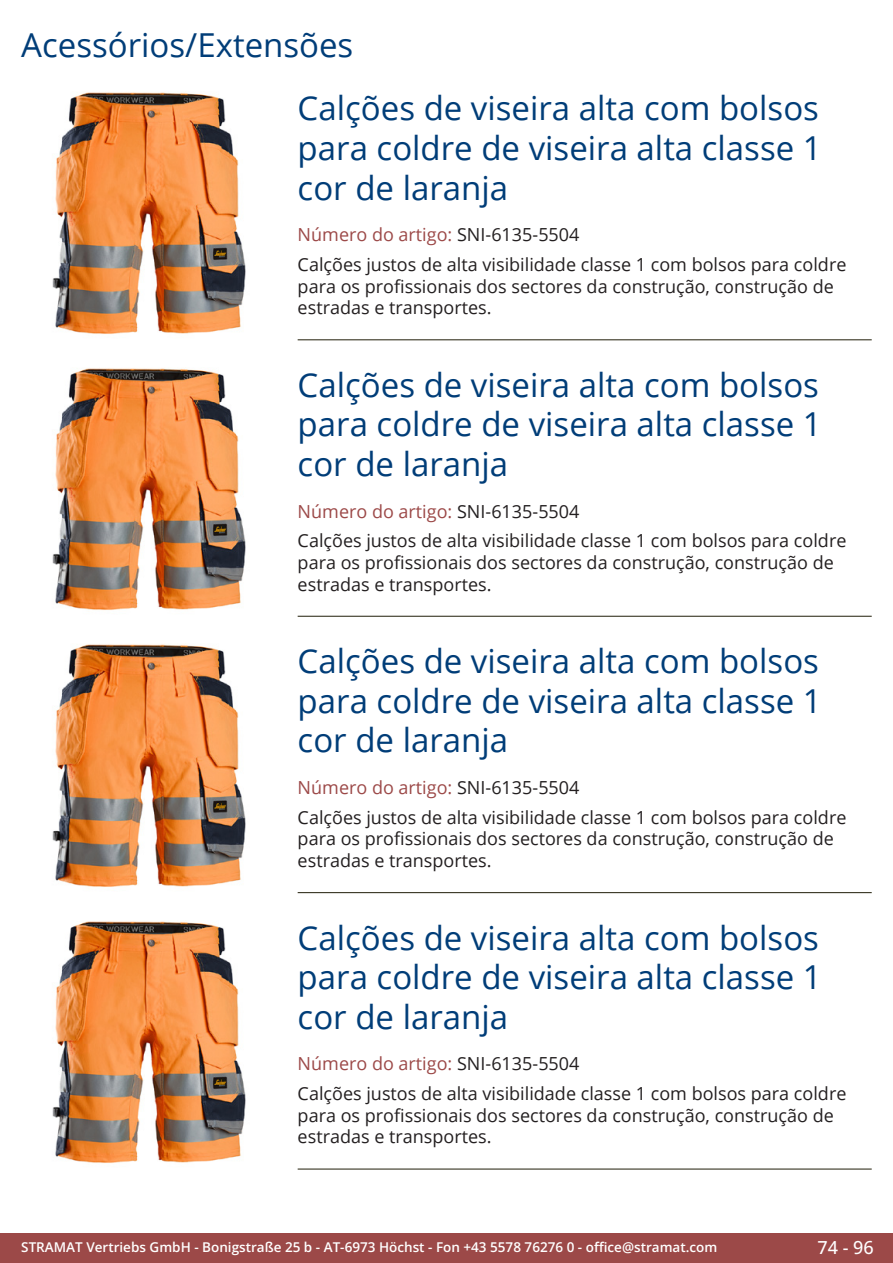
<style>
.page{position:relative;width:893px;height:1263px;background:#fff}
.page>*{position:absolute;margin:0;border:0;box-sizing:border-box;transform-origin:0 0}
.Produkttitel{font:33px/39.6px "Open Sans";color:#003d78;text-align:justify}
.RastTitel{font:33px "Open Sans";color:#003d78}
.Beschreibung_Text{font:18px/21.6px "Open Sans";color:#231f20}
.TechDaten_Überschrif{font:18px "Open Sans";color:#9c4948}
.t1{font:500 18px "Open Sans";color:#fff}
.t2{font:600 13.5px "Open Sans";color:#fff}
.s1{color:#231f20}
</style>
<div class="page">
<div style="left:0;top:1233px;width:893px;height:30px;background:#9c4948"></div>
<hr style="left:298px;top:340px;width:574px;height:1px;background:#201d08">
<hr style="left:298px;top:616px;width:574px;height:1px;background:#201d08">
<hr style="left:298px;top:892px;width:574px;height:1px;background:#201d08">
<hr style="left:298px;top:1169px;width:574px;height:1px;background:#201d08">
<img style="left:52px;top:92px;width:194px;height:242px">
<img style="left:52px;top:368px;width:194px;height:242px">
<img style="left:52px;top:644px;width:194px;height:243px">
<img style="left:52px;top:921px;width:194px;height:242px">
<p class="RastTitel" style="left:21px;top:22px;width:334px">Acessórios/Extensões</p>
<p class="Produkttitel" style="left:298px;top:88px;width:526px">Calções de viseira alta com bolsos para coldre de viseira alta classe 1 cor de laranja</p>
<p class="TechDaten_Überschrif" style="left:298px;top:222px;width:283px">Número do artigo: <span class="s1">SNI-6135-5504</span></p>
<p class="Beschreibung_Text" style="left:298px;top:253px;width:550px">Calções justos de alta visibilidade classe 1 com bolsos para coldre para os profissionais dos sectores da construção, construção de estradas e transportes.</p>
<p class="Produkttitel" style="left:298px;top:364px;width:526px">Calções de viseira alta com bolsos para coldre de viseira alta classe 1 cor de laranja</p>
<p class="TechDaten_Überschrif" style="left:298px;top:499px;width:283px">Número do artigo: <span class="s1">SNI-6135-5504</span></p>
<p class="Beschreibung_Text" style="left:298px;top:530px;width:550px">Calções justos de alta visibilidade classe 1 com bolsos para coldre para os profissionais dos sectores da construção, construção de estradas e transportes.</p>
<p class="Produkttitel" style="left:298px;top:640px;width:526px">Calções de viseira alta com bolsos para coldre de viseira alta classe 1 cor de laranja</p>
<p class="TechDaten_Überschrif" style="left:298px;top:775px;width:283px">Número do artigo: <span class="s1">SNI-6135-5504</span></p>
<p class="Beschreibung_Text" style="left:298px;top:806px;width:550px">Calções justos de alta visibilidade classe 1 com bolsos para coldre para os profissionais dos sectores da construção, construção de estradas e transportes.</p>
<p class="Produkttitel" style="left:298px;top:917px;width:526px">Calções de viseira alta com bolsos para coldre de viseira alta classe 1 cor de laranja</p>
<p class="TechDaten_Überschrif" style="left:298px;top:1051px;width:283px">Número do artigo: <span class="s1">SNI-6135-5504</span></p>
<p class="Beschreibung_Text" style="left:298px;top:1082px;width:550px">Calções justos de alta visibilidade classe 1 com bolsos para coldre para os profissionais dos sectores da construção, construção de estradas e transportes.</p>
<p class="t2" style="left:21px;top:1238px;width:698px">STRAMAT Vertriebs GmbH - Bonigstraße 25 b - AT-6973 Höchst - Fon +43 5578 76276 0 - office@stramat.com</p>
<p class="t1" style="left:817px;top:1234px;width:58px">74 - 96</p>
</div>
